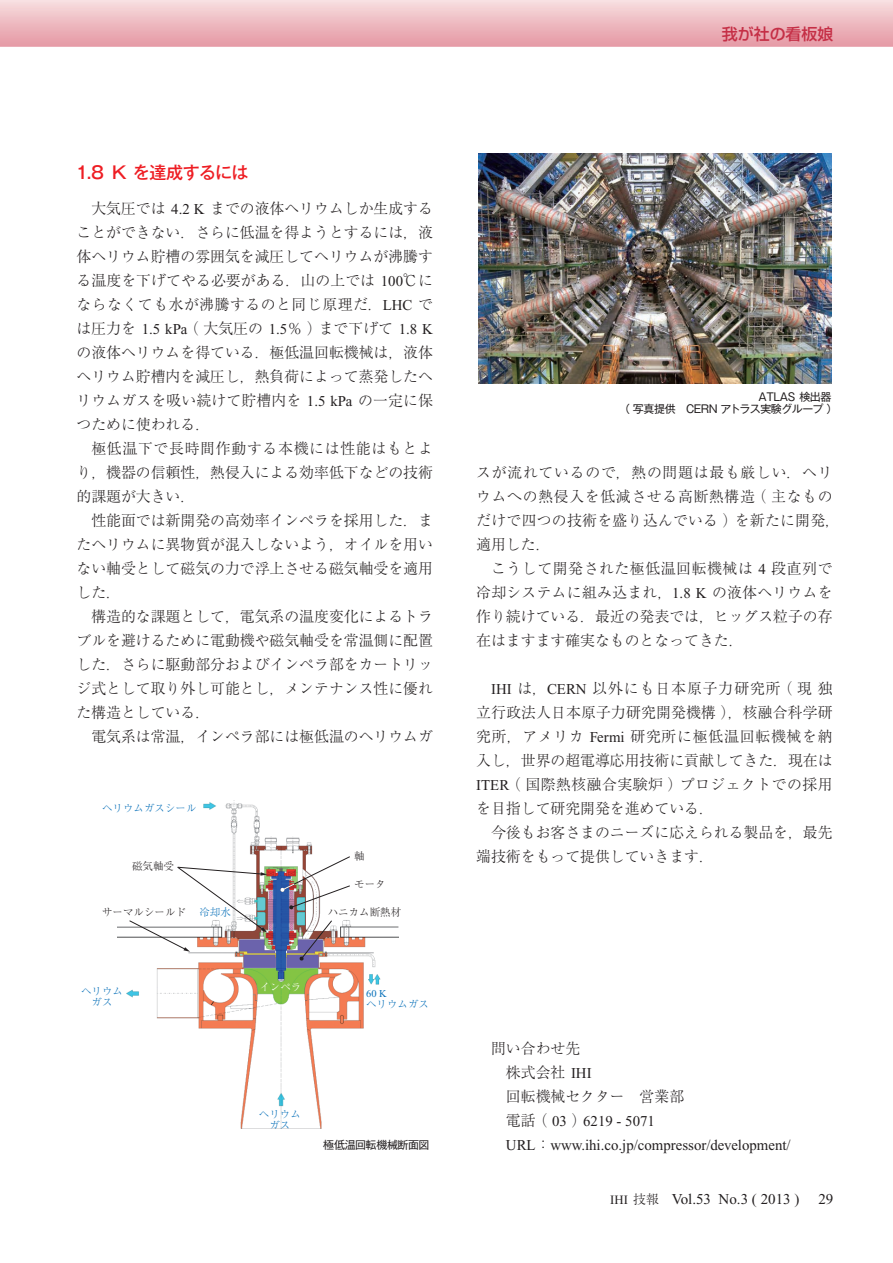
<style>
.page{position:relative;width:893px;height:1263px;background:#fff}
.page>*{position:absolute;margin:0;border:0;box-sizing:border-box;transform-origin:0 0}
.t1{font:500 17.25px "Gothic MB101 Pro";letter-spacing:-.035em;color:#ee1d23}
.t2{font:500 15.9px "Shin Go Pro";color:#c52f46}
.t3{font:300 15px/24px "Ryumin Pro";color:#231f20;text-align:justify}
.t4{font:15px/24px "Times New Roman";color:#231f20}
.t5{font:300 15px/24px "Ryumin Pro";letter-spacing:.045em;color:#231f20}
.t6{font:10.95px/12px "Gothic MB101 Pro";letter-spacing:-.04em;color:#231f20}
.t7{font:300 10.5px/10.5px "Ryumin Pro";color:#0b72ba;text-align:center}
.t8{font:300 10.5px "Ryumin Pro";color:#231f20}
.t9{font:300 10.5px "Ryumin Pro";color:#fff}
.t10{font:10.5px "Times New Roman";color:#0b72ba}
.s1{font-family:"Times New Roman";font-weight:400}
.s2{font-family:"Ryumin Pro";font-weight:300}
.s3{font-size:12.75px}
.s4{font-family:"Ryumin Pro";font-weight:300;font-size:12.75px}
</style>
<div class="page">
<svg style="left:0;top:0;width:893px;height:47px"></svg>
<img style="left:478px;top:153px;width:353px;height:230px">
<img style="left:117px;top:802px;width:282px;height:326px">
<svg style="left:129px;top:867px;width:138px;height:85px"></svg>
<svg style="left:299px;top:920px;width:33px;height:41px"></svg>
<svg style="left:280px;top:856px;width:70px;height:53px"></svg>
<p class="t2" style="left:722px;top:21px;width:113px">我が社の看板娘</p>
<p class="t1" style="left:76px;top:158px;width:174px">1.8 K を達成するには</p>
<p class="t3" style="left:77px;top:195px;width:358px;text-indent:15px">大気圧では <span class="s1">4.2 K</span> までの液体ヘリウムしか生成することができない．さらに低温を得ようとするには，液体ヘリウム貯槽の雰囲気を減圧してヘリウムが沸騰する温度を下げてやる必要がある．山の上では <span class="s1">100</span>℃にならなくても水が沸騰するのと同じ原理だ．<span class="s1">LHC</span> では圧力を <span class="s1">1.5 kPa</span>（大気圧の <span class="s1">1.5</span>％）まで下げて <span class="s1">1.8 K</span>の液体ヘリウムを得ている．極低温回転機械は，液体ヘリウム貯槽内を減圧し，熱負荷によって蒸発したヘリウムガスを吸い続けて貯槽内を <span class="s1">1.5 kPa</span> の一定に保つために使われる．</p>
<p class="t3" style="left:77px;top:435px;width:358px;text-indent:15px">極低温下で長時間作動する本機には性能はもとより，機器の信頼性，熱侵入による効率低下などの技術的課題が大きい．</p>
<p class="t3" style="left:77px;top:507px;width:358px;text-indent:15px">性能面では新開発の高効率インペラを採用した．またヘリウムに異物質が混入しないよう，オイルを用いない軸受として磁気の力で浮上させる磁気軸受を適用した．</p>
<p class="t3" style="left:77px;top:603px;width:358px;text-indent:15px">構造的な課題として，電気系の温度変化によるトラブルを避けるために電動機や磁気軸受を常温側に配置した．さらに駆動部分およびインペラ部をカートリッジ式として取り外し可能とし，メンテナンス性に優れた構造としている．</p>
<p class="t3" style="left:91px;top:723px;width:343px">電気系は常温，インペラ部には極低温のヘリウムガ</p>
<p class="t7" style="left:102px;top:802px;width:96px">ヘリウムガスシール</p>
<p class="t8" style="left:132px;top:858px;width:43px">磁気軸受</p>
<p class="t8" style="left:354px;top:847px;width:12px">軸</p>
<p class="t8" style="left:354px;top:876px;width:33px">モータ</p>
<p class="t7" style="left:199px;top:906px;width:33px">冷却水</p>
<p class="t8" style="left:102px;top:904px;width:85px">サーマルシールド</p>
<p class="t8" style="left:328px;top:904px;width:75px">ハニカム断熱材</p>
<p class="t7" style="left:81px;top:985px;width:43px">ヘリウム</p>
<p class="t9" style="left:259px;top:979px;width:43px">インペラ</p>
<p class="t7" style="left:92px;top:995px;width:22px">ガス</p>
<p class="t10" style="left:366px;top:988px;width:22px">60 K</p>
<p class="t7" style="left:366px;top:997px;width:64px">ヘリウムガス</p>
<p class="t7" style="left:259px;top:1108px;width:43px">ヘリウムガス</p>
<p class="t6" style="left:323px;top:1137px;width:108px">極低温回転機械断面図</p>
<p class="t6" style="left:619px;top:389px;width:220px;text-indent:139px">ATLAS 検出器（写真提供　CERN アトラス実験グループ）</p>
<p class="t5" style="left:476px;top:459px;width:365px">スが流れているので，熱の問題は最も厳しい．ヘリウムへの熱侵入を低減させる高断熱構造（主なものだけで四つの技術を盛り込んでいる）を新たに開発，適用した．</p>
<p class="t3" style="left:476px;top:555px;width:358px;text-indent:15px">こうして開発された極低温回転機械は <span class="s1">4</span> 段直列で冷却システムに組み込まれ，<span class="s1">1.8 K</span> の液体ヘリウムを作り続けている．最近の発表では，ヒッグス粒子の存在はますます確実なものとなってきた．</p>
<p class="t3" style="left:476px;top:675px;width:358px;text-indent:15px"><span class="s1">IHI</span> は，<span class="s1">CERN</span> 以外にも日本原子力研究所（現独立行政法人日本原子力研究開発機構），核融合科学研究所，アメリカ <span class="s1">Fermi</span> 研究所に極低温回転機械を納入し，世界の超電導応用技術に貢献してきた．現在は<span class="s1">ITER</span>（国際熱核融合実験炉）プロジェクトでの採用を目指して研究開発を進めている．</p>
<p class="t3" style="left:476px;top:819px;width:358px;text-indent:15px">今後もお客さまのニーズに応えられる製品を，最先端技術をもって提供していきます．</p>
<p class="t3" style="left:506px;top:1035px;width:180px;text-align:left;text-indent:-15px">問い合わせ先<br>株式会社 <span class="s1">IHI<br></span>回転機械セクター　営業部</p>
<p class="t4" style="left:506px;top:1109px;width:286px"><span class="s2">電話（</span> 03 <span class="s2">）</span>6219 - 5071<br>URL<span class="s2">：</span>www.ihi.co.jp/compressor/development/</p>
<p class="t4" style="left:610px;top:1187px;width:191px"><span class="s3">IHI</span> <span class="s4">技報　</span>Vol.53 No.3 ( 2013 )</p>
<p class="t4" style="left:818px;top:1187px;width:16px">29</p>
</div>
